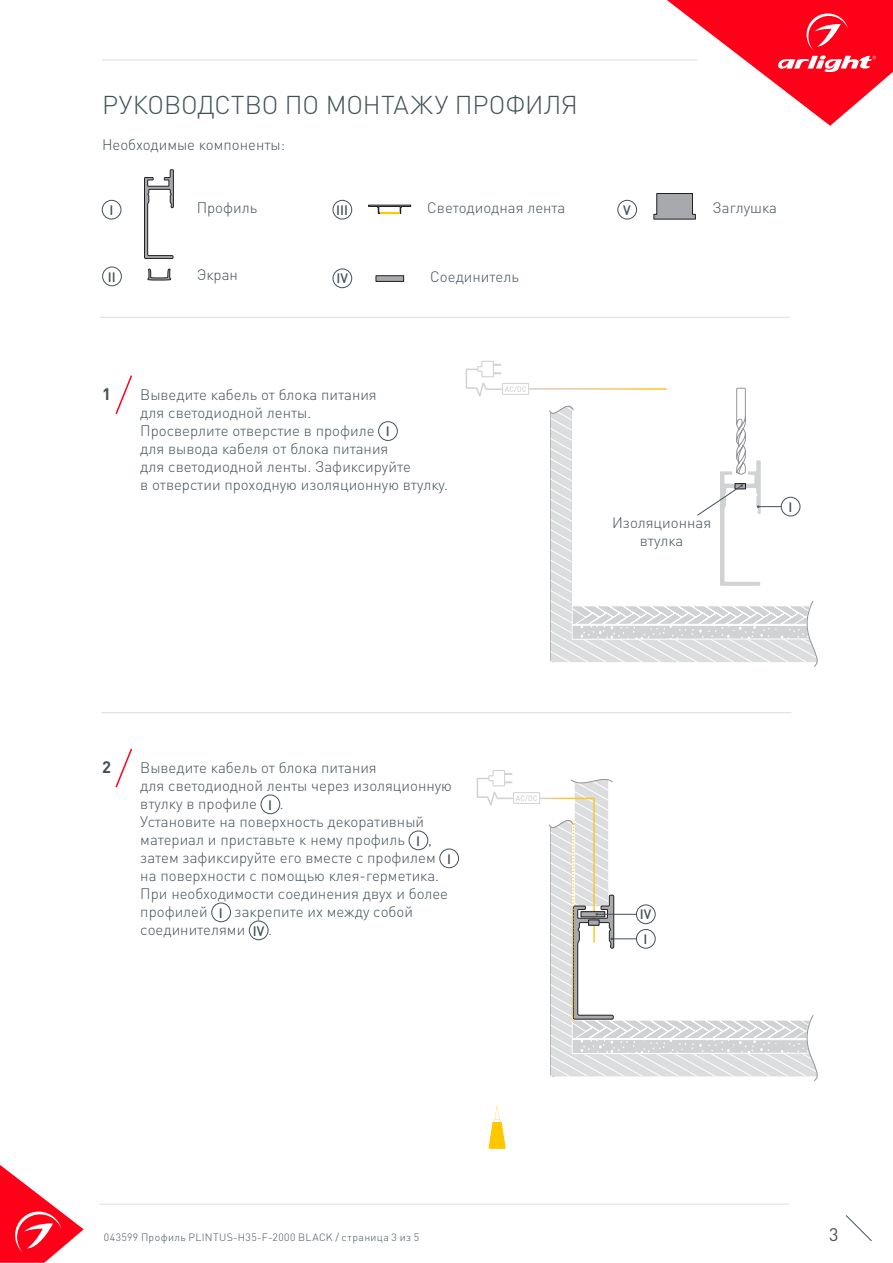
<style>
.page{position:relative;width:893px;height:1263px;background:#fff}
.page>*{position:absolute;margin:0;border:0;box-sizing:border-box;transform-origin:0 0}
.t1{font:300 25.5px "DIN Pro";letter-spacing:-.005em;color:#425159}
.t2{font:18px "DIN Pro";color:#425159}
.t3{font:700 16.5px "DIN Pro";color:#425159}
.t4{font:300 15px/18px "DIN Pro";color:#425159}
.t5{font:500 13.5px "DIN Pro";color:#425159}
.t6{font:300 10.5px "DIN Pro";letter-spacing:.04em;color:#425159}
</style>
<div class="page">
<svg style="left:0;top:1165px;width:84px;height:98px"></svg>
<svg style="left:845px;top:1215px;width:27px;height:26px"></svg>
<svg style="left:667px;top:0;width:226px;height:126px"></svg>
<hr style="left:102px;top:60px;width:595px;height:1px;background:#dcdddf">
<hr style="left:99px;top:317px;width:690px;height:1px;background:#dcdddf">
<hr style="left:102px;top:712px;width:689px;height:1px;background:#dcdddf">
<hr style="left:99px;top:1204px;width:690px;height:1px;background:#dcdddf">
<div style="left:378px;top:421px;width:20px;height:20px;border:1px solid #425159;border-radius:50%"></div>
<div style="left:261px;top:795px;width:19px;height:19px;border:1px solid #425159;border-radius:50%"></div>
<div style="left:409px;top:831px;width:19px;height:19px;border:1px solid #425159;border-radius:50%"></div>
<div style="left:440px;top:849px;width:19px;height:19px;border:1px solid #425159;border-radius:50%"></div>
<div style="left:212px;top:903px;width:19px;height:19px;border:1px solid #425159;border-radius:50%"></div>
<div style="left:249px;top:921px;width:19px;height:19px;border:1px solid #425159;border-radius:50%"></div>
<svg style="left:368px;top:205px;width:43px;height:9px"></svg>
<svg style="left:115px;top:375px;width:17px;height:39px"></svg>
<svg style="left:115px;top:748px;width:18px;height:40px"></svg>
<div style="left:102px;top:200px;width:19px;height:19px;border:1px solid #425159;border-radius:50%"></div>
<div style="left:102px;top:267px;width:20px;height:19px;border:1px solid #425159;border-radius:50%"></div>
<div style="left:333px;top:269px;width:19px;height:19px;border:1px solid #425159;border-radius:50%"></div>
<div style="left:618px;top:200px;width:19px;height:19px;border:1px solid #425159;border-radius:50%"></div>
<div style="left:333px;top:200px;width:19px;height:19px;border:1px solid #425159;border-radius:50%"></div>
<div style="left:502px;top:383px;width:27px;height:12px;border:1px solid #d1d2d4"></div>
<svg style="left:465px;top:360px;width:61px;height:37px"></svg>
<svg style="left:549px;top:387px;width:269px;height:280px"></svg>
<svg style="left:144px;top:169px;width:30px;height:90px"></svg>
<svg style="left:147px;top:269px;width:24px;height:11px"></svg>
<div style="left:376px;top:276px;width:28px;height:5px;background:#a8a9ad"></div>
<div style="left:376px;top:276px;width:28px;height:6px;border:1px solid #231f20"></div>
<svg style="left:654px;top:193px;width:42px;height:26px"></svg>
<svg style="left:476px;top:770px;width:342px;height:311px"></svg>
<svg style="left:488px;top:1105px;width:18px;height:44px"></svg>
<p class="t1" style="left:102px;top:87px;width:477px">РУКОВОДСТВО ПО МОНТАЖУ ПРОФИЛЯ</p>
<p class="t4" style="left:102px;top:134px;width:185px">Необходимые компоненты:</p>
<p class="t5" style="left:109px;top:201px;width:5px">I</p>
<p class="t4" style="left:197px;top:198px;width:62px">Профиль</p>
<p class="t4" style="left:427px;top:198px;width:140px">Cветодиодная лента</p>
<p class="t4" style="left:712px;top:198px;width:66px">Заглушка</p>
<p class="t5" style="left:336px;top:201px;width:13px">III</p>
<p class="t5" style="left:623px;top:201px;width:9px">V</p>
<p class="t4" style="left:197px;top:265px;width:43px">Экран</p>
<p class="t4" style="left:430px;top:267px;width:90px">Соединитель</p>
<p class="t5" style="left:108px;top:267px;width:9px">II</p>
<p class="t5" style="left:336px;top:269px;width:13px">IV</p>
<p class="t3" style="left:102px;top:382px;width:10px">1</p>
<p class="t4" style="left:140px;top:384px;width:238px">Выведите кабель от блока питания для светодиодной ленты.<br>Просверлите отверстие в профиле</p>
<p class="t5" style="left:386px;top:422px;width:5px">I</p>
<p class="t4" style="left:140px;top:438px;width:309px">для вывода кабеля от блока питания<br>для светодиодной ленты. Зафиксируйте<br>в отверстии проходную изоляционную втулку.</p>
<p class="t3" style="left:102px;top:756px;width:10px">2</p>
<p class="t4" style="left:140px;top:758px;width:313px">Выведите кабель от блока питания<br>для светодиодной ленты через изоляционную втулку в профиле</p>
<p class="t5" style="left:268px;top:795px;width:5px">I</p>
<p class="t4" style="left:140px;top:794px;width:285px;text-indent:140px">.<br>Установите на поверхность декоративный материал и приставьте к нему профиль</p>
<p class="t5" style="left:416px;top:831px;width:5px">I</p>
<p class="t4" style="left:140px;top:830px;width:297px;text-align:right">,<br>затем зафиксируйте его вместе с профилем</p>
<p class="t5" style="left:447px;top:849px;width:5px">I</p>
<p class="t4" style="left:140px;top:866px;width:309px">на поверхности с помощью клея-герметика.<br>При необходимости соединения двух и более профилей</p>
<p class="t4" style="left:140px;top:902px;width:274px;text-indent:94px">закрепите их между собой соединителями</p>
<p class="t5" style="left:219px;top:903px;width:5px">I</p>
<p class="t5" style="left:253px;top:921px;width:13px">IV</p>
<p class="t4" style="left:268px;top:920px;width:5px">.</p>
<p class="t4" style="left:612px;top:513px;width:101px">Изоляционная</p>
<p class="t4" style="left:640px;top:531px;width:45px">втулка</p>
<p class="t5" style="left:788px;top:498px;width:5px">I</p>
<p class="t5" style="left:640px;top:905px;width:13px">IV</p>
<p class="t5" style="left:644px;top:930px;width:5px">I</p>
<p class="t6" style="left:104px;top:1230px;width:317px">043599 Профиль PLINTUS-H35-F-2000 BLACK / страница 3 из 5</p>
<p class="t2" style="left:829px;top:1222px;width:11px">3</p>
</div>
